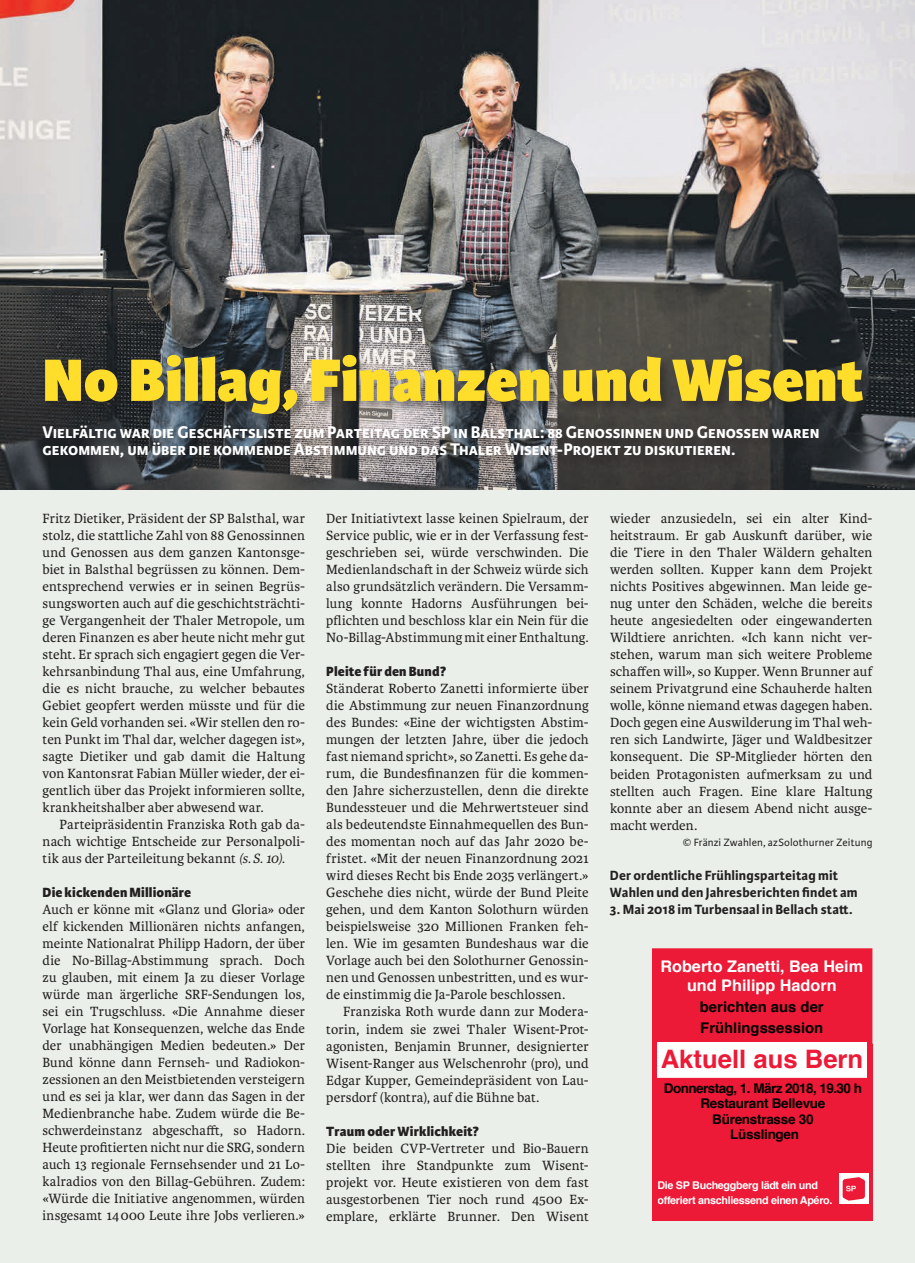
<style>
.page{position:relative;width:915px;height:1263px;background:#fff}
.page>*{position:absolute;margin:0;border:0;box-sizing:border-box;transform-origin:0 0}
.t1{font:800 63.75px "Karmina Sans";letter-spacing:.005em;color:#ffdd2b}
.t2{font:700 25.35px "Helvetica";color:#ed1a37}
.t3{font:700 18px/17px "Karmina Sans";color:#fff}
.t4{font:700 16.05px/19.2px "Helvetica";color:#fff;text-align:center}
.t5{font:700 14.7px/20.7px "Helvetica";color:#000}
.t6{font:14.25px/17px "Karmina";letter-spacing:.01em;color:#231f20;text-align:justify}
.t7{font:700 14.25px/17px "Karmina Sans";letter-spacing:.01em;color:#231f20}
.t8{font:800 14.25px "Karmina Sans";letter-spacing:.01em;color:#231f20}
.t9{font:700 13.35px/15.5px "Helvetica";letter-spacing:-.02em;color:#000;text-align:center}
.t10{font:11.25px "Karmina Sans";letter-spacing:.015em;color:#231f20}
.t11{font:700 10.65px/15.3px "Helvetica";letter-spacing:-.03em;color:#fff}
.s1{font-style:italic}
</style>
<div class="page">
<div style="left:0;top:0;width:914px;height:1263px;background:#eaf0e9"></div>
<img style="left:1px;top:0;width:913px;height:489px">
<div style="left:41px;top:353px;width:835px;height:118px;background:#231f20;opacity:.5"></div>
<div style="left:652px;top:1044px;width:220px;height:176px;border:2px solid #ed1a37"></div>
<div style="left:652px;top:948px;width:220px;height:96px;background:#ed1a37"></div>
<div style="left:657px;top:1042px;width:209px;height:36px;background:#fff"></div>
<div style="left:657px;top:1078px;width:211px;height:142px;background:#ed1a37"></div>
<div style="left:656px;top:1078px;width:212px;height:143px;border:1px solid #ed1a37"></div>
<div style="left:838px;top:1174px;width:30px;height:30px;background:#fff"></div>
<svg style="left:842px;top:1177px;width:22px;height:23px"></svg>
<h1 class="t1" style="left:43px;top:342px;width:822px">No Billag, Finanzen und Wisent</h1>
<p class="t3" style="left:43px;top:424px;width:778px">Vielfältig war die Geschäftsliste zum Parteitag der SP in Balsthal: 88 Genossinnen und Genossen waren gekommen, um über die kommende Abstimmung und das Thaler Wisent-Projekt zu diskutieren.</p>
<p class="t6" style="left:43px;top:510px;width:264px">Fritz Dietiker, Präsident der SP Balsthal, war stolz, die stattliche Zahl von 88 Genossinnen und Genossen aus dem ganzen Kantonsge&shy;biet in Balsthal begrüssen zu können. Dem&shy;entsprechend verwies er in seinen Begrüs&shy;sungsworten auch auf die geschichtsträchti&shy;ge Vergangenheit der Thaler Metropole, um deren Finanzen es aber heute nicht mehr gut steht. Er sprach sich engagiert gegen die Ver&shy;kehrsanbindung Thal aus, eine Umfahrung, die es nicht brauche, zu welcher bebautes Gebiet geopfert werden müsste und für die kein Geld vorhanden sei. «Wir stellen den ro&shy;ten Punkt im Thal dar, welcher dagegen ist», sagte Dietiker und gab damit die Haltung von Kantonsrat Fabian Müller wieder, der ei&shy;gentlich über das Projekt informieren sollte, krankheitshalber aber abwesend war.</p>
<p class="t6" style="left:43px;top:816px;width:264px;text-indent:17px">Parteipräsidentin Franziska Roth gab da&shy;nach wichtige Entscheide zur Personalpoli&shy;tik aus der Parteileitung bekannt <span class="s1">(s. S. 10).</span></p>
<p class="t8" style="left:43px;top:884px;width:150px">Die kickenden Millionäre</p>
<p class="t6" style="left:43px;top:901px;width:264px">Auch er könne mit «Glanz und Gloria» oder elf kickenden Millionären nichts anfangen, meinte Nationalrat Philipp Hadorn, der über die No-Billag-Abstimmung sprach. Doch zu glauben, mit einem Ja zu dieser Vorlage würde man ärgerliche SRF-Sendungen los, sei ein Trugschluss. «Die Annahme dieser Vorlage hat Konsequenzen, welche das Ende der unabhängigen Medien bedeuten.» Der Bund könne dann Fernseh- und Radiokon&shy;zessionen an den Meistbietenden versteigern und es sei ja klar, wer dann das Sagen in der Medienbranche habe. Zudem würde die Be&shy;schwerdeinstanz abgeschafft, so Hadorn.<br>Heute profitierten nicht nur die SRG, sondern auch 13 regionale Fernsehsender und 21 Lo&shy;kalradios von den Billag-Gebühren. Zudem: «Würde die Initiative angenommen, würden insgesamt 14000 Leute ihre Jobs verlieren.»</p>
<p class="t6" style="left:326px;top:510px;width:264px">Der Initiativtext lasse keinen Spielraum, der Service public, wie er in der Verfassung fest&shy;geschrieben sei, würde verschwinden. Die Medienlandschaft in der Schweiz würde sich also grundsätzlich verändern. Die Versamm&shy;lung konnte Hadorns Ausführungen bei&shy;pflichten und beschloss klar ein Nein für die No-Billag-Abstimmung mit einer Enthaltung.</p>
<p class="t8" style="left:326px;top:663px;width:121px">Pleite für den Bund?</p>
<p class="t6" style="left:326px;top:680px;width:264px">Ständerat Roberto Zanetti informierte über die Abstimmung zur neuen Finanzordnung des Bundes: «Eine der wichtigsten Abstim&shy;mungen der letzten Jahre, über die jedoch fast niemand spricht», so Zanetti. Es gehe da&shy;rum, die Bundesfinanzen für die kommen&shy;den Jahre sicherzustellen, denn die direkte Bundessteuer und die Mehrwertsteuer sind als bedeutendste Einnahmequellen des Bun&shy;des momentan noch auf das Jahr 2020 be&shy;fristet. «Mit der neuen Finanzordnung 2021 wird dieses Recht bis Ende 2035 verlängert.» Geschehe dies nicht, würde der Bund Pleite gehen, und dem Kanton Solothurn würden beispielsweise 320 Millionen Franken feh&shy;len. Wie im gesamten Bundeshaus war die Vorlage auch bei den Solothurner Genossin&shy;nen und Genossen unbestritten, und es wur&shy;de einstimmig die Ja-Parole beschlossen.</p>
<p class="t6" style="left:326px;top:1003px;width:264px;text-indent:17px">Franziska Roth wurde dann zur Modera&shy;torin, indem sie zwei Thaler Wisent-Prot&shy;agonisten, Benjamin Brunner, designierter Wisent-Ranger aus Welschenrohr (pro), und Edgar Kupper, Gemeindepräsident von Lau&shy;persdorf (kontra), auf die Bühne bat.</p>
<p class="t8" style="left:326px;top:1122px;width:154px">Traum oder Wirklichkeit?</p>
<p class="t6" style="left:326px;top:1140px;width:264px">Die beiden CVP-Vertreter und Bio-Bauern stellten ihre Standpunkte zum Wisent&shy;projekt vor. Heute existieren von dem fast ausgestorbenen Tier noch rund 4500 Ex&shy;emplare, erklärte Brunner. Den Wisent</p>
<p class="t6" style="left:609px;top:510px;width:264px">wieder anzusiedeln, sei ein alter Kind&shy;heitstraum. Er gab Auskunft darüber, wie die Tiere in den Thaler Wäldern gehalten werden sollten. Kupper kann dem Projekt nichts Positives abgewinnen. Man leide ge&shy;nug unter den Schäden, welche die bereits heute angesiedelten oder eingewanderten Wildtiere anrichten. «Ich kann nicht ver&shy;stehen, warum man sich weitere Probleme schaffen will», so Kupper. Wenn Brunner auf seinem Privatgrund eine Schauherde halten wolle, könne niemand etwas dagegen haben.<br>Doch gegen eine Auswilderung im Thal weh&shy;ren sich Landwirte, Jäger und Waldbesitzer konsequent. Die SP-Mitglieder hörten den beiden Protagonisten aufmerksam zu und stellten auch Fragen. Eine klare Haltung konnte aber an diesem Abend nicht ausge&shy;macht werden.</p>
<p class="t10" style="left:682px;top:836px;width:191px">© Fränzi Zwahlen, azSolothurner Zeitung</p>
<p class="t7" style="left:609px;top:867px;width:249px">Der ordentliche Frühlingsparteitag mit<br>Wahlen und den Jahresberichten findet am</p>
<p class="t7" style="left:609px;top:901px;width:244px">3. Mai 2018 im Turbensaal in Bellach statt.</p>
<p class="t4" style="left:660px;top:957px;width:204px">Roberto Zanetti, Bea Heim und Philipp Hadorn</p>
<p class="t5" style="left:699px;top:997px;width:125px">berichten aus der<br>Frühlingssession</p>
<h2 class="t2" style="left:660px;top:1038px;width:204px">Aktuell aus Bern</h2>
<p class="t9" style="left:663px;top:1081px;width:199px">Donnerstag, 1. März 2018, 19.30 h<br>Restaurant Bellevue<br>Bürenstrasse 30<br>Lüsslingen</p>
<p class="t11" style="left:657px;top:1177px;width:176px">Die SP Bucheggberg lädt ein und offeriert anschliessend einen Apéro.</p>
</div>
